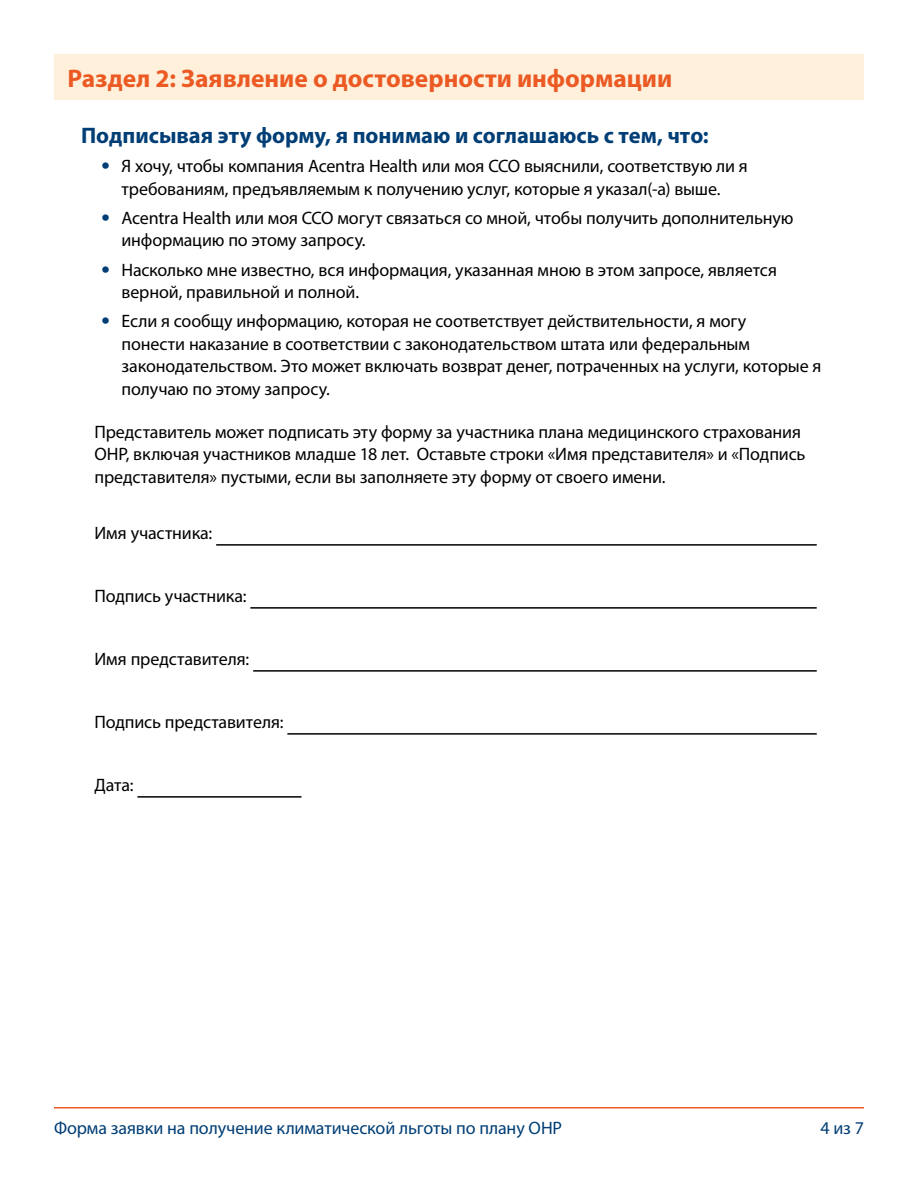
<style>
.page{position:relative;width:918px;height:1188px;background:#fff}
.page>*{position:absolute;margin:0;border:0;box-sizing:border-box;transform-origin:0 0}
.t1{font:700 25.5px "Myriad Pro";color:#ec5a24}
.t2{font:700 22.5px "Myriad Pro";color:#003e75}
.bullet_lvl_1{font:18px/22.5px "Myriad Pro";letter-spacing:-.005em;color:#000}
.Body{font:18px/22.5px "Myriad Pro";letter-spacing:-.005em;color:#000}
.t3{font:18px "Myriad Pro";letter-spacing:-.005em;color:#003e75}
.s1{font-family:"Helvetica Neue LT Std";color:#003e75}
</style>
<div class="page">
<hr style="left:54px;top:1107px;width:810px;height:1px;background:#ec5a24">
<div style="left:54px;top:54px;width:810px;height:46px;background:#fff0dc"></div>
<hr style="left:216px;top:544px;width:601px;height:2px;background:#000">
<hr style="left:250px;top:607px;width:567px;height:2px;background:#000">
<hr style="left:253px;top:670px;width:564px;height:2px;background:#000">
<hr style="left:287px;top:733px;width:530px;height:2px;background:#000">
<hr style="left:137px;top:796px;width:164px;height:2px;background:#000">
<h2 class="t1" style="left:68px;top:61px;width:606px">Раздел 2: Заявление о достоверности информации</h2>
<h3 class="t2" style="left:81px;top:121px;width:629px">Подписывая эту форму, я понимаю и соглашаюсь с тем, что:</h3>
<p class="bullet_lvl_1" style="left:101px;top:155px;width:648px;text-align:center"><span class="s1">•</span> Я хочу, чтобы компания Acentra Health или моя CCO выяснили, соответствую ли я требованиям, предъявляемым к получению услуг, которые я указал(-а) выше.</p>
<p class="bullet_lvl_1" style="left:122px;top:206px;width:674px;text-indent:-20px"><span class="s1">•</span> Acentra Health или моя CCO могут связаться со мной, чтобы получить дополнительную информацию по этому запросу.</p>
<p class="bullet_lvl_1" style="left:122px;top:258px;width:657px;text-indent:-20px"><span class="s1">•</span> Насколько мне известно, вся информация, указанная мною в этом запросе, является верной, правильной и полной.</p>
<p class="bullet_lvl_1" style="left:122px;top:310px;width:701px;text-indent:-20px"><span class="s1">•</span> Если я сообщу информацию, которая не соответствует действительности, я могу<br>понести наказание в соответствии с законодательством штата или федеральным законодательством. Это может включать возврат денег, потраченных на услуги, которые я получаю по этому запросу.</p>
<p class="Body" style="left:94px;top:420px;width:713px">Представитель может подписать эту форму за участника плана медицинского страхования<br>OHP, включая участников младше 18 лет. Оставьте строки «Имя представителя» и «Подпись представителя» пустыми, если вы заполняете эту форму от своего имени.</p>
<p class="Body" style="left:94px;top:521px;width:119px">Имя участника:</p>
<p class="Body" style="left:94px;top:584px;width:154px">Подпись участника:</p>
<p class="Body" style="left:94px;top:647px;width:156px">Имя представителя:</p>
<p class="Body" style="left:94px;top:710px;width:191px">Подпись представителя:</p>
<p class="Body" style="left:94px;top:773px;width:41px">Дата:</p>
<p class="t3" style="left:54px;top:1117px;width:510px">Форма заявки на получение климатической льготы по плану OHP</p>
<p class="t3" style="left:820px;top:1117px;width:45px">4 из 7</p>
</div>
